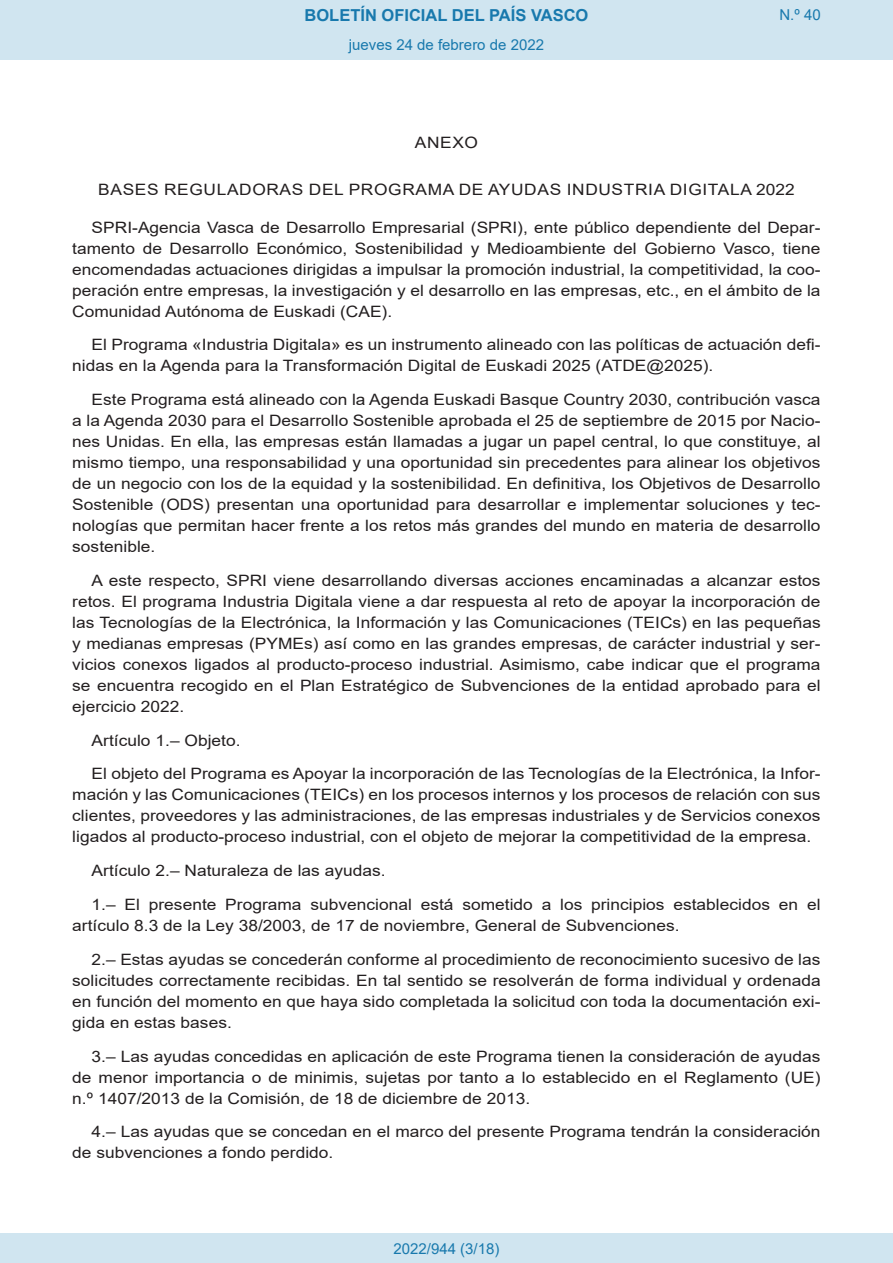
<style>
.page{position:relative;width:893px;height:1263px;background:#fff}
.page>*{position:absolute;margin:0;border:0;box-sizing:border-box;transform-origin:0 0}
.t1{font:700 16.5px "Arial";color:#1879ad}
.BOPVDetalle{font:15.6px/21px "Arial";color:#231f20;text-align:justify;scale:1.11 1}
.BOPVClave{font:15.6px "Arial";letter-spacing:.035em;color:#231f20;scale:1.11 1}
.Paginacion_Centro{font:15px "Arial";color:#1879ad}
</style>
<div class="page">
<div style="left:0;top:0;width:893px;height:60px;background:#d0e5f0"></div>
<div style="left:0;top:1233px;width:893px;height:30px;background:#d0e5f0"></div>
<p class="t1" style="left:305px;top:3px;width:285px">BOLETÍN OFICIAL DEL PAÍS VASCO</p>
<p class="Paginacion_Centro" style="left:349px;top:35px;width:197px">jueves 24 de febrero de 2022</p>
<p class="Paginacion_Centro" style="left:779px;top:5px;width:43px">N.º 40</p>
<p class="BOPVClave" style="left:415px;top:132px;width:58px">ANEXO</p>
<p class="BOPVClave" style="left:98px;top:178px;width:629px">BASES REGULADORAS DEL PROGRAMA DE AYUDAS INDUSTRIA DIGITALA 2022</p>
<p class="BOPVDetalle" style="left:72px;top:217px;width:676px;text-indent:19px">SPRI-Agencia Vasca de Desarrollo Empresarial (SPRI), ente público dependiente del Depar&shy;tamento de Desarrollo Económico, Sostenibilidad y Medioambiente del Gobierno Vasco, tiene encomendadas actuaciones dirigidas a impulsar la promoción industrial, la competitividad, la coo&shy;peración entre empresas, la investigación y el desarrollo en las empresas, etc., en el ámbito de la Comunidad Autónoma de Euskadi (CAE).</p>
<p class="BOPVDetalle" style="left:72px;top:334px;width:676px;text-indent:19px">El Programa «Industria Digitala» es un instrumento alineado con las políticas de actuación defi&shy;nidas en la Agenda para la Transformación Digital de Euskadi 2025 (ATDE@2025).</p>
<p class="BOPVDetalle" style="left:72px;top:389px;width:676px;text-indent:19px">Este Programa está alineado con la Agenda Euskadi Basque Country 2030, contribución vasca a la Agenda 2030 para el Desarrollo Sostenible aprobada el 25 de septiembre de 2015 por Nacio&shy;nes Unidas. En ella, las empresas están llamadas a jugar un papel central, lo que constituye, al mismo tiempo, una responsabilidad y una oportunidad sin precedentes para alinear los objetivos de un negocio con los de la equidad y la sostenibilidad. En definitiva, los Objetivos de Desarrollo Sostenible (ODS) presentan una oportunidad para desarrollar e implementar soluciones y tec&shy;nologías que permitan hacer frente a los retos más grandes del mundo en materia de desarrollo sostenible.</p>
<p class="BOPVDetalle" style="left:72px;top:570px;width:676px;text-indent:19px">A este respecto, SPRI viene desarrollando diversas acciones encaminadas a alcanzar estos retos. El programa Industria Digitala viene a dar respuesta al reto de apoyar la incorporación de las Tecnologías de la Electrónica, la Información y las Comunicaciones (TEICs) en las pequeñas y medianas empresas (PYMEs) así como en las grandes empresas, de carácter industrial y ser&shy;vicios conexos ligados al producto-proceso industrial. Asimismo, cabe indicar que el programa se encuentra recogido en el Plan Estratégico de Subvenciones de la entidad aprobado para el ejercicio 2022.</p>
<p class="BOPVDetalle" style="left:92px;top:730px;width:136px">Artículo 1.– Objeto.</p>
<p class="BOPVDetalle" style="left:72px;top:763px;width:676px;text-indent:19px">El objeto del Programa es Apoyar la incorporación de las Tecnologías de la Electrónica, la Infor&shy;mación y las Comunicaciones (TEICs) en los procesos internos y los procesos de relación con sus clientes, proveedores y las administraciones, de las empresas industriales y de Servicios conexos ligados al producto-proceso industrial, con el objeto de mejorar la competitividad de la empresa.</p>
<p class="BOPVDetalle" style="left:92px;top:860px;width:266px">Artículo 2.– Naturaleza de las ayudas.</p>
<p class="BOPVDetalle" style="left:72px;top:894px;width:676px;text-indent:19px">1.– El presente Programa subvencional está sometido a los principios establecidos en el artículo 8.3 de la Ley 38/2003, de 17 de noviembre, General de Subvenciones.</p>
<p class="BOPVDetalle" style="left:72px;top:949px;width:676px;text-indent:19px">2.– Estas ayudas se concederán conforme al procedimiento de reconocimiento sucesivo de las solicitudes correctamente recibidas. En tal sentido se resolverán de forma individual y ordenada en función del momento en que haya sido completada la solicitud con toda la documentación exi&shy;gida en estas bases.</p>
<p class="BOPVDetalle" style="left:72px;top:1045px;width:676px;text-indent:19px">3.– Las ayudas concedidas en aplicación de este Programa tienen la consideración de ayudas de menor importancia o de minimis, sujetas por tanto a lo establecido en el Reglamento (UE) n.º 1407/2013 de la Comisión, de 18 de diciembre de 2013.</p>
<p class="BOPVDetalle" style="left:72px;top:1121px;width:676px;text-indent:19px">4.– Las ayudas que se concedan en el marco del presente Programa tendrán la consideración de subvenciones a fondo perdido.</p>
<p class="Paginacion_Centro" style="left:393px;top:1238px;width:107px">2022/944 (3/18)</p>
</div>
